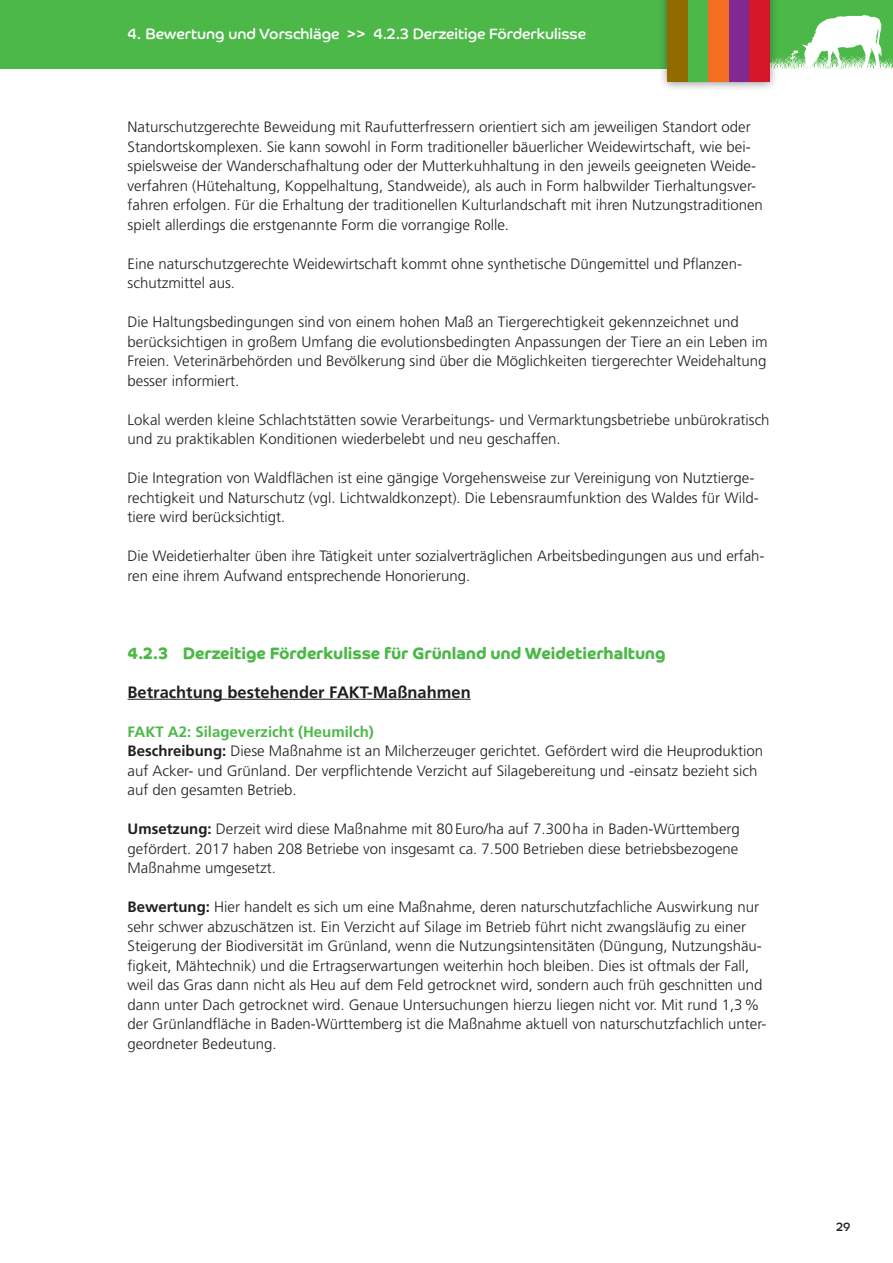
<style>
.page{position:relative;width:893px;height:1263px;background:#fff}
.page>*{position:absolute;margin:0;border:0;box-sizing:border-box;transform-origin:0 0}
.H3__4_1_1{font:700 16.5px "Co Headline";color:#4cb848}
.t1{font:700 16.5px "Frutiger LT Pro";color:#231f20}
.Fließtext{font:300 15px/19.5px "Frutiger LT Pro";color:#231f20}
.t2{font:15px "Co Headline";color:#fff}
.t3{font:700 15px "Frutiger LT Pro";color:#4cb848}
.t4{font:12px "Co Headline";color:#231f20}
.s1{font-weight:700}
</style>
<div class="page">
<div style="left:0;top:0;width:893px;height:69px;background:#4cb848"></div>
<svg style="left:779px;top:15px;width:114px;height:54px"></svg>
<div style="left:659px;top:0;width:120px;height:91px;background:#231f20;opacity:.5"></div>
<div style="left:722px;top:0;width:32px;height:82px;background:#802990"></div>
<div style="left:678px;top:0;width:40px;height:82px;background:#4cb848"></div>
<div style="left:749px;top:0;width:21px;height:82px;background:#d71729"></div>
<div style="left:708px;top:0;width:21px;height:82px;background:#f36e21"></div>
<div style="left:668px;top:0;width:20px;height:82px;background:#916b00"></div>
<hr style="left:128px;top:699px;width:343px;height:1px;background:#231f20">
<p class="t2" style="left:128px;top:25px;width:460px">4. Bewertung und Vorschläge &gt;&gt; 4.2.3 Derzeitige Förderkulisse</p>
<p class="t2" style="left:228px;top:25px;width:560px">der landwirtschaftlichen Förderung und Vorschläge für ihre Weiterentwicklung</p>
<p class="Fließtext" style="left:128px;top:117px;width:637px">Naturschutzgerechte Beweidung mit Raufutterfressern orientiert sich am jeweiligen Standort oder Standortskomplexen. Sie kann sowohl in Form traditioneller bäuerlicher Weidewirtschaft, wie bei&shy;spielsweise der Wanderschafhaltung oder der Mutterkuhhaltung in den jeweils geeigneten Weide&shy;verfahren (Hütehaltung, Koppelhaltung, Standweide), als auch in Form halbwilder Tierhaltungsver&shy;fahren erfolgen. Für die Erhaltung der traditionellen Kulturlandschaft mit ihren Nutzungstraditionen spielt allerdings die erstgenannte Form die vorrangige Rolle.</p>
<p class="Fließtext" style="left:128px;top:254px;width:616px">Eine naturschutzgerechte Weidewirtschaft kommt ohne synthetische Düngemittel und Pflanzen&shy;schutzmittel aus.</p>
<p class="Fließtext" style="left:128px;top:312px;width:641px">Die Haltungsbedingungen sind von einem hohen Maß an Tiergerechtigkeit gekennzeichnet und berücksichtigen in großem Umfang die evolutionsbedingten Anpassungen der Tiere an ein Leben im Freien. Veterinärbehörden und Bevölkerung sind über die Möglichkeiten tiergerechter Weidehaltung besser informiert.</p>
<p class="Fließtext" style="left:128px;top:410px;width:644px">Lokal werden kleine Schlachtstätten sowie Verarbeitungs- und Vermarktungsbetriebe unbürokratisch und zu praktikablen Konditionen wiederbelebt und neu geschaffen.</p>
<p class="Fließtext" style="left:128px;top:468px;width:633px">Die Integration von Waldflächen ist eine gängige Vorgehensweise zur Vereinigung von Nutztierge&shy;rechtigkeit und Naturschutz (vgl. Lichtwaldkonzept). Die Lebensraumfunktion des Waldes für Wild&shy;tiere wird berücksichtigt.</p>
<p class="Fließtext" style="left:128px;top:546px;width:639px">Die Weidetierhalter üben ihre Tätigkeit unter sozialverträglichen Arbeitsbedingungen aus und erfah&shy;ren eine ihrem Aufwand entsprechende Honorierung.</p>
<p class="H3__4_1_1" style="left:128px;top:643px;width:540px">4.2.3 Derzeitige Förderkulisse für Grünland und Weidetierhaltung</p>
<h4 class="t1" style="left:128px;top:682px;width:345px">Betrachtung bestehender FAKT-Maßnahmen</h4>
<h5 class="t3" style="left:128px;top:722px;width:248px">FAKT A2: Silageverzicht (Heumilch)</h5>
<p class="Fließtext" style="left:128px;top:741px;width:637px"><span class="s1">Beschreibung:</span> Diese Maßnahme ist an Milcherzeuger gerichtet. Gefördert wird die Heuproduktion auf Acker- und Grünland. Der verpflichtende Verzicht auf Silagebereitung und -einsatz bezieht sich auf den gesamten Betrieb.</p>
<p class="Fließtext" style="left:128px;top:819px;width:614px;text-align:justify"><span class="s1">Umsetzung:</span> Derzeit wird diese Maßnahme mit 80Euro/ha auf 7.300ha in Baden-Württemberg gefördert. 2017 haben 208 Betriebe von insgesamt ca. 7.500 Betrieben diese betriebsbezogene Maßnahme umgesetzt.</p>
<p class="Fließtext" style="left:128px;top:897px;width:640px"><span class="s1">Bewertung:</span> Hier handelt es sich um eine Maßnahme, deren naturschutzfachliche Auswirkung nur sehr schwer abzuschätzen ist. Ein Verzicht auf Silage im Betrieb führt nicht zwangsläufig zu einer Steigerung der Biodiversität im Grünland, wenn die Nutzungsintensitäten (Düngung, Nutzungshäu&shy;figkeit, Mähtechnik) und die Ertragserwartungen weiterhin hoch bleiben. Dies ist oftmals der Fall, weil das Gras dann nicht als Heu auf dem Feld getrocknet wird, sondern auch früh geschnitten und dann unter Dach getrocknet wird. Genaue Untersuchungen hierzu liegen nicht vor. Mit rund 1,3% der Grünlandfläche in Baden-Württemberg ist die Maßnahme aktuell von naturschutzfachlich unter&shy;geordneter Bedeutung.</p>
<p class="t4" style="left:836px;top:1220px;width:16px">29</p>
</div>
